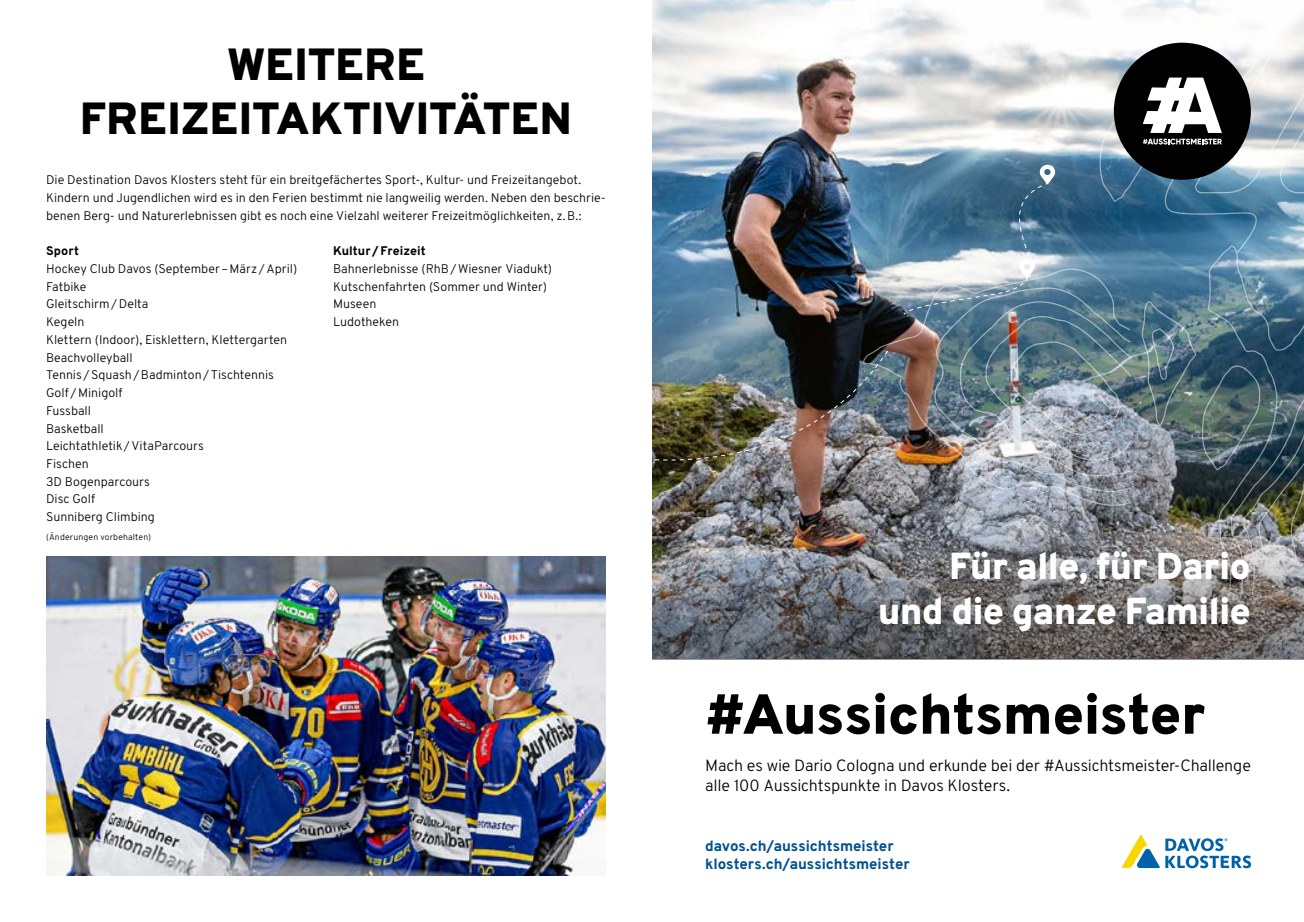
<style>
.page{position:relative;width:1304px;height:922px;background:#fff}
.page>*{position:absolute;margin:0;border:0;box-sizing:border-box;transform-origin:0 0}
.t1{font:800 56.25px "Overpass";letter-spacing:-.015em;color:#000}
.t2{font:800 45px/54px "Overpass";letter-spacing:-.005em;color:#000;text-align:center}
.t3{font:800 37.5px/45px "Overpass";letter-spacing:-.025em;color:#fff;text-align:right}
.t4{font:300 16.25px/20px "Overpass";letter-spacing:-.01em;color:#000}
.t5{font:800 15px/18px "Overpass";letter-spacing:-.005em;color:#005192}
.t6{font:300 12.5px/17.8px "Overpass";color:#000}
.t7{font:800 12.5px "Overpass";letter-spacing:.005em;color:#000}
.t8{font:300 8.75px "Overpass";letter-spacing:.015em;color:#000}
</style>
<div class="page">
<svg style="left:1122px;top:835px;width:129px;height:33px"></svg>
<img style="left:652px;top:0;width:251px;height:510px">
<img style="left:863px;top:268px;width:40px;height:237px">
<img style="left:652px;top:349px;width:237px;height:149px">
<svg style="left:652px;top:510px;width:652px;height:149px;background:#68686a"></svg>
<img style="left:903px;top:0;width:401px;height:624px">
<img style="left:46px;top:556px;width:560px;height:319px">
<h2 class="t2" style="left:80px;top:38px;width:494px">WEITERE<br>FREIZEITAKTIVITÄTEN</h2>
<p class="t6" style="left:46px;top:171px;width:561px">Die Destination Davos Klosters steht für ein breitgefächertes Sport-, Kultur- und Freizeitangebot.<br>Kindern und Jugendlichen wird es in den Ferien bestimmt nie langweilig werden. Neben den beschrie&shy;benen Berg- und Naturerlebnissen gibt es noch eine Vielzahl weiterer Freizeitmöglichkeiten, z.B.:</p>
<p class="t7" style="left:46px;top:243px;width:34px">Sport</p>
<p class="t6" style="left:46px;top:260px;width:253px">Hockey Club Davos (September–März /April)<br>Fatbike<br>Gleitschirm/Delta<br>Kegeln<br>Klettern (Indoor), Eisklettern, Klettergarten<br>Beachvolleyball<br>Tennis /Squash/Badminton/Tischtennis<br>Golf /Minigolf<br>Fussball<br>Basketball<br>Leichtathletik/VitaParcours<br>Fischen<br>3D Bogenparcours<br>Disc Golf<br>Sunniberg Climbing</p>
<p class="t7" style="left:333px;top:243px;width:94px">Kultur/Freizeit</p>
<p class="t6" style="left:333px;top:260px;width:220px">Bahnerlebnisse (RhB/Wiesner Viadukt)<br>Kutschenfahrten (Sommer und Winter)<br>Museen<br>Ludotheken</p>
<p class="t8" style="left:46px;top:531px;width:107px">(Änderungen vorbehalten)</p>
<h3 class="t3" style="left:878px;top:544px;width:375px">Für alle, für Dario und die ganze Familie</h3>
<h1 class="t1" style="left:705px;top:678px;width:502px">#Aussichtsmeister</h1>
<h3 class="t4" style="left:705px;top:755px;width:547px">Mach es wie Dario Cologna und erkunde bei der #Aussichtsmeister-Challenge alle 100 Aussichtspunkte in Davos Klosters.</h3>
<p class="t5" style="left:705px;top:836px;width:206px">davos.ch/aussichtsmeister klosters.ch/aussichtsmeister</p>
</div>
